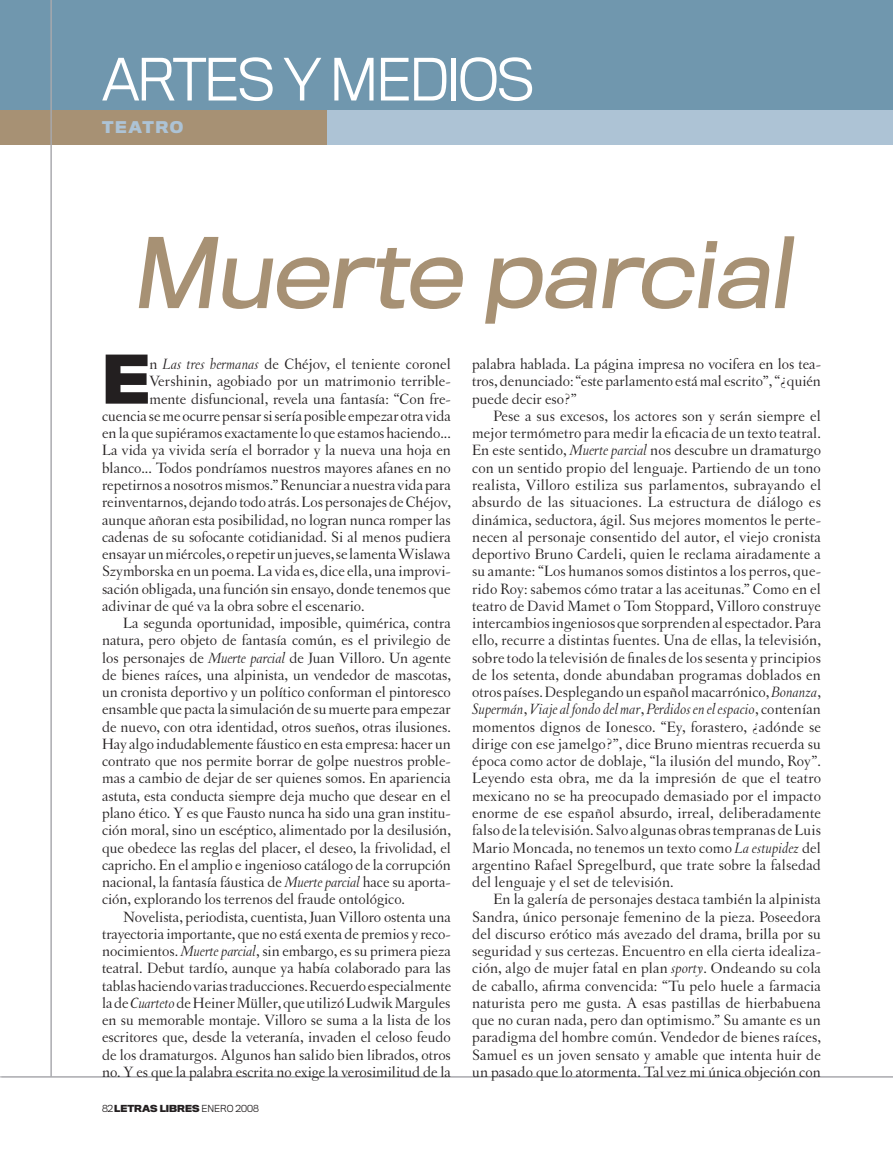
<style>
.page{position:relative;width:893px;height:1149px;background:#fff}
.page>*{position:absolute;margin:0;border:0;box-sizing:border-box;transform-origin:0 0}
.t1{font:90px "Titling Gothic FB Normal";color:#a79174}
.t2{font:700 62.1px "Titling Gothic FB Normal";color:#231f20}
.t3{font:300 54px "Titling Gothic FB Normal";letter-spacing:-.05em;color:#fff}
.t4{font:15.75px/17.2px "Letras Oldstyle";color:#231f20;text-align:justify}
.t5{font:700 15px "Titling Gothic FB Normal";letter-spacing:.1em;color:#adc3d5}
.t6{font:700 9px "Titling Gothic FB Normal";color:#231f20}
.t7{font:300 9px "Titling Gothic FB Normal";color:#231f20}
.s1{font-style:italic}
.s2{font-weight:300}
</style>
<div class="page">
<div style="left:0;top:0;width:893px;height:110px;background:#7097ae"></div>
<div style="left:0;top:110px;width:327px;height:35px;background:#a79174"></div>
<div style="left:327px;top:110px;width:566px;height:35px;background:#adc3d5"></div>
<hr style="left:0;top:1076px;width:893px;height:1px;background:#a8a9ad">
<hr style="left:51px;top:0;width:1px;height:1076px;background:#a8a9ad">
<h3 class="t3" style="left:102px;top:48px;width:435px">ARTES Y MEDIOS</h3>
<p class="t5" style="left:102px;top:118px;width:83px">TEATRO</p>
<h1 class="t1" style="left:131px;top:220px;width:676px">Muerte parcial</h1>
<h2 class="t2" style="left:102px;top:340px;width:49px">E</h2>
<p class="t4" style="left:149px;top:355px;width:303px">n <span class="s1">Las tres hermanas</span> de Chéjov, el teniente coronel</p>
<p class="t4" style="left:149px;top:372px;width:303px">Vershinin, agobiado por un matrimonio terrible-</p>
<p class="t4" style="left:149px;top:390px;width:303px">mente disfuncional, revela una fantasía: “Con fre-</p>
<p class="t4" style="left:102px;top:407px;width:350px">cuencia se me ocurre pensar si sería posible empezar otra vida</p>
<p class="t4" style="left:102px;top:424px;width:350px">en la que supiéramos exactamente lo que estamos haciendo...</p>
<p class="t4" style="left:102px;top:441px;width:350px">La vida ya vivida sería el borrador y la nueva una hoja en</p>
<p class="t4" style="left:102px;top:459px;width:350px">blanco... Todos pondríamos nuestros mayores afanes en no</p>
<p class="t4" style="left:102px;top:476px;width:350px">repetirnos a nosotros mismos.” Renunciar a nuestra vida para</p>
<p class="t4" style="left:102px;top:493px;width:350px">reinventarnos, dejando todo atrás. Los personajes de Chéjov,</p>
<p class="t4" style="left:102px;top:510px;width:350px">aunque añoran esta posibilidad, no logran nunca romper las</p>
<p class="t4" style="left:102px;top:528px;width:350px">cadenas de su sofocante cotidianidad. Si al menos pudiera</p>
<p class="t4" style="left:102px;top:545px;width:350px">ensayar un miércoles, o repetir un jueves, se lamenta Wislawa</p>
<p class="t4" style="left:102px;top:562px;width:350px">Szymborska en un poema. La vida es, dice ella, una improvi-</p>
<p class="t4" style="left:102px;top:579px;width:350px">sación obligada, una función sin ensayo, donde tenemos que</p>
<p class="t4" style="left:102px;top:597px;width:264px">adivinar de qué va la obra sobre el escenario.</p>
<p class="t4" style="left:123px;top:614px;width:329px">La segunda oportunidad, imposible, quimérica, contra</p>
<p class="t4" style="left:102px;top:631px;width:350px">natura, pero objeto de fantasía común, es el privilegio de</p>
<p class="t4" style="left:102px;top:648px;width:350px">los personajes de <span class="s1">Muerte parcial</span> de Juan Villoro. Un agente</p>
<p class="t4" style="left:102px;top:666px;width:350px">de bienes raíces, una alpinista, un vendedor de mascotas,</p>
<p class="t4" style="left:102px;top:683px;width:350px">un cronista deportivo y un político conforman el pintoresco</p>
<p class="t4" style="left:102px;top:700px;width:350px">ensamble que pacta la simulación de su muerte para empezar</p>
<p class="t4" style="left:102px;top:717px;width:350px">de nuevo, con otra identidad, otros sueños, otras ilusiones.</p>
<p class="t4" style="left:102px;top:735px;width:350px">Hay algo indudablemente fáustico en esta empresa: hacer un</p>
<p class="t4" style="left:102px;top:752px;width:350px">contrato que nos permite borrar de golpe nuestros proble-</p>
<p class="t4" style="left:102px;top:769px;width:350px">mas a cambio de dejar de ser quienes somos. En apariencia</p>
<p class="t4" style="left:102px;top:786px;width:350px">astuta, esta conducta siempre deja mucho que desear en el</p>
<p class="t4" style="left:102px;top:804px;width:350px">plano ético. Y es que Fausto nunca ha sido una gran institu-</p>
<p class="t4" style="left:102px;top:821px;width:350px">ción moral, sino un escéptico, alimentado por la desilusión,</p>
<p class="t4" style="left:102px;top:838px;width:350px">que obedece las reglas del placer, el deseo, la frivolidad, el</p>
<p class="t4" style="left:102px;top:855px;width:350px">capricho. En el amplio e ingenioso catálogo de la corrupción</p>
<p class="t4" style="left:102px;top:873px;width:350px">nacional, la fantasía fáustica de <span class="s1">Muerte parcial</span> hace su aporta-</p>
<p class="t4" style="left:102px;top:890px;width:304px">ción, explorando los terrenos del fraude ontológico.</p>
<p class="t4" style="left:123px;top:907px;width:329px">Novelista, periodista, cuentista, Juan Villoro ostenta una</p>
<p class="t4" style="left:102px;top:924px;width:350px">trayectoria importante, que no está exenta de premios y reco-</p>
<p class="t4" style="left:102px;top:942px;width:350px">nocimientos. <span class="s1">Muerte parcial</span>, sin embargo, es su primera pieza</p>
<p class="t4" style="left:102px;top:959px;width:350px">teatral. Debut tardío, aunque ya había colaborado para las</p>
<p class="t4" style="left:102px;top:976px;width:351px">tablas haciendo varias traducciones. Recuerdo especialmente</p>
<p class="t4" style="left:102px;top:993px;width:350px">la de <span class="s1">Cuarteto</span> de Heiner Müller, que utilizó Ludwik Margules</p>
<p class="t4" style="left:102px;top:1011px;width:350px">en su memorable montaje. Villoro se suma a la lista de los</p>
<p class="t4" style="left:102px;top:1028px;width:350px">escritores que, desde la veteranía, invaden el celoso feudo</p>
<p class="t4" style="left:102px;top:1045px;width:350px">de los dramaturgos. Algunos han salido bien librados, otros</p>
<p class="t4" style="left:102px;top:1062px;width:350px">no. Y es que la palabra escrita no exige la verosimilitud de la</p>
<p class="t6" style="left:102px;top:1101px;width:27px"><span class="s2">82</span> LETRA</p>
<p class="t6" style="left:150px;top:1101px;width:72px">S LIBRES <span class="s2">ENERO</span></p>
<p class="t7" style="left:235px;top:1102px;width:25px">2008</p>
<p class="t4" style="left:472px;top:355px;width:350px">palabra hablada. La página impresa no vocifera en los tea&shy;tros, denunciado: “este parlamento está mal escrito”, “¿quién puede decir eso?”</p>
<p class="t4" style="left:472px;top:407px;width:351px;text-indent:21px">Pese a sus excesos, los actores son y serán siempre el mejor termómetro para medir la eficacia de un texto teatral.<br>En este sentido, <span class="s1">Muerte parcial</span> nos descubre un dramaturgo con un sentido propio del lenguaje. Partiendo de un tono realista, Villoro estiliza sus parlamentos, subrayando el absurdo de las situaciones. La estructura de diálogo es dinámica, seductora, ágil. Sus mejores momentos le perte&shy;necen al personaje consentido del autor, el viejo cronista deportivo Bruno Cardeli, quien le reclama airadamente a su amante: “Los humanos somos distintos a los perros, que&shy;rido Roy: sabemos cómo tratar a las aceitunas.” Como en el teatro de David Mamet o Tom Stoppard, Villoro construye intercambios ingeniosos que sorprenden al espectador. Para ello, recurre a distintas fuentes. Una de ellas, la televisión, sobre todo la televisión de finales de los sesenta y principios de los setenta, donde abundaban programas doblados en otros países. Desplegando un español macarrónico, <span class="s1">Bonanza</span>, <span class="s1">Supermán</span>, <span class="s1">Viaje al fondo del mar</span>, <span class="s1">Perdidos en el espacio</span>, contenían momentos dignos de Ionesco. “Ey, forastero, ¿adónde se dirige con ese jamelgo?”, dice Bruno mientras recuerda su época como actor de doblaje, “la ilusión del mundo, Roy”.<br>Leyendo esta obra, me da la impresión de que el teatro mexicano no se ha preocupado demasiado por el impacto enorme de ese español absurdo, irreal, deliberadamente falso de la televisión. Salvo algunas obras tempranas de Luis Mario Moncada, no tenemos un texto como <span class="s1">La estupidez</span> del argentino Rafael Spregelburd, que trate sobre la falsedad del lenguaje y el set de televisión.</p>
<p class="t4" style="left:472px;top:890px;width:350px;text-indent:21px">En la galería de personajes destaca también la alpinista Sandra, único personaje femenino de la pieza. Poseedora del discurso erótico más avezado del drama, brilla por su seguridad y sus certezas. Encuentro en ella cierta idealiza&shy;ción, algo de mujer fatal en plan <span class="s1">sporty</span>. Ondeando su cola de caballo, afirma convencida: “Tu pelo huele a farmacia naturista pero me gusta. A esas pastillas de hierbabuena que no curan nada, pero dan optimismo.” Su amante es un paradigma del hombre común. Vendedor de bienes raíces, Samuel es un joven sensato y amable que intenta huir de un pasado que lo atormenta. Tal vez mi única objeción con</p>
</div>
